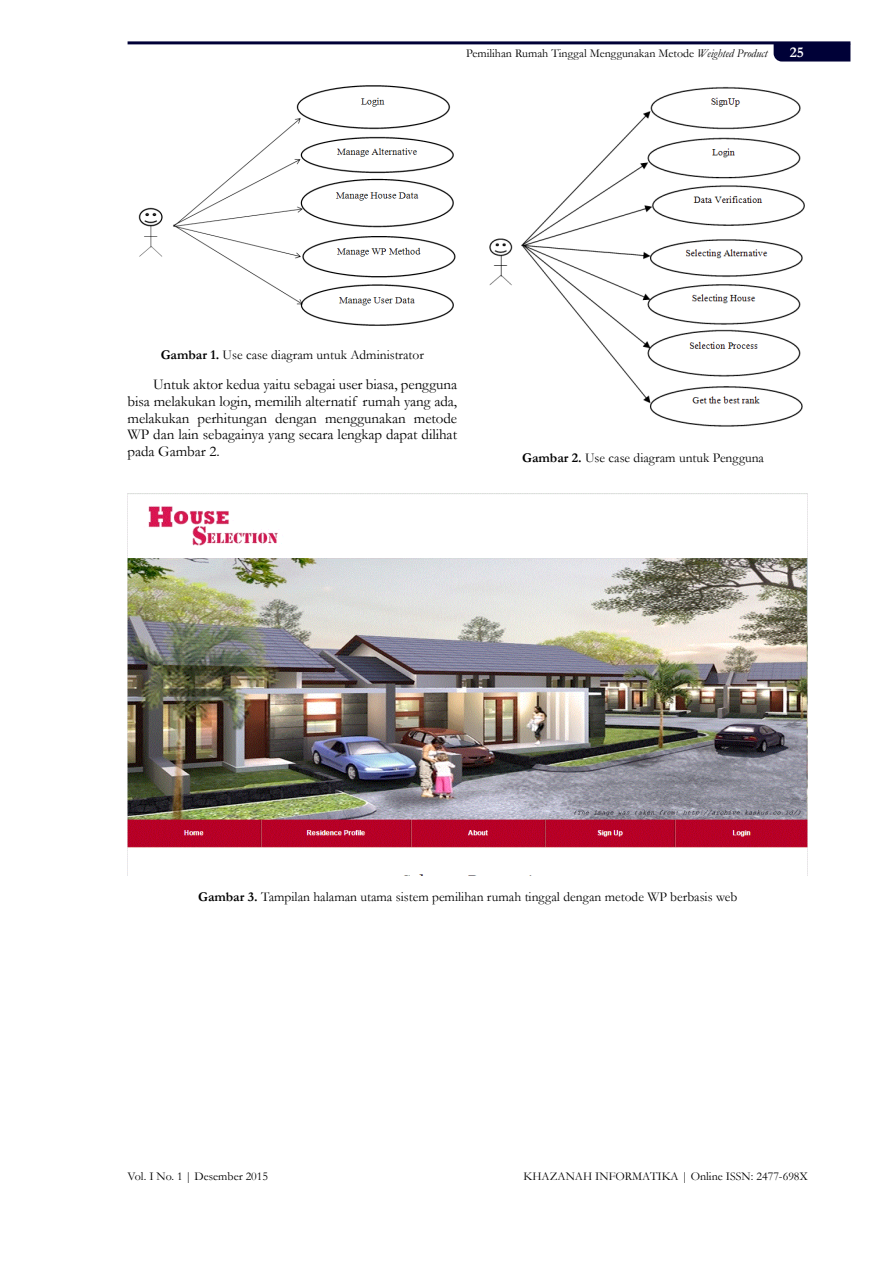
<style>
.page{position:relative;width:893px;height:1263px;background:#fff}
.page>*{position:absolute;margin:0;border:0;box-sizing:border-box;transform-origin:0 0}
.t1{font:15px/16.5px "Garamond";letter-spacing:-.005em;color:#000;text-align:justify}
.t2{font:700 15px "Garamond";color:#fff}
.t3{font:13.5px "Garamond";color:#000}
.t4{font:12px "Garamond";color:#000}
.s1{font-style:italic}
.s2{font-weight:700}
</style>
<div class="page">
<hr style="left:128px;top:41px;width:722px;height:3px;background:#000137">
<svg style="left:774px;top:44px;width:76px;height:18px"></svg>
<img style="left:138px;top:85px;width:318px;height:241px">
<img style="left:489px;top:86px;width:316px;height:341px">
<img style="left:128px;top:493px;width:680px;height:383px">
<p class="t4" style="left:466px;top:45px;width:303px">Pemilihan Rumah Tinggal Menggunakan Metode <span class="s1">Weighted Product</span></p>
<p class="t2" style="left:790px;top:42px;width:16px">25</p>
<p class="t3" style="left:161px;top:345px;width:265px"><span class="s2">Gambar 1.</span> Use case diagram untuk Administrator</p>
<p class="t1" style="left:128px;top:376px;width:331px;text-indent:26px">Untuk aktor kedua yaitu sebagai user biasa, pengguna bisa melakukan login, memilih alternatif rumah yang ada, melakukan perhitungan dengan menggunakan metode WP dan lain sebagainya yang secara lengkap dapat dilihat pada Gambar 2.</p>
<p class="t3" style="left:522px;top:449px;width:243px"><span class="s2">Gambar 2.</span> Use case diagram untuk Pengguna</p>
<p class="t3" style="left:198px;top:888px;width:541px"><span class="s2">Gambar 3.</span> Tampilan halaman utama sistem pemilihan rumah tinggal dengan metode WP berbasis web</p>
<p class="t4" style="left:128px;top:1168px;width:142px">Vol. I No. 1 | Desember 2015</p>
<p class="t4" style="left:523px;top:1168px;width:286px">KHAZANAH INFORMATIKA | Online ISSN: 2477-698X</p>
</div>
